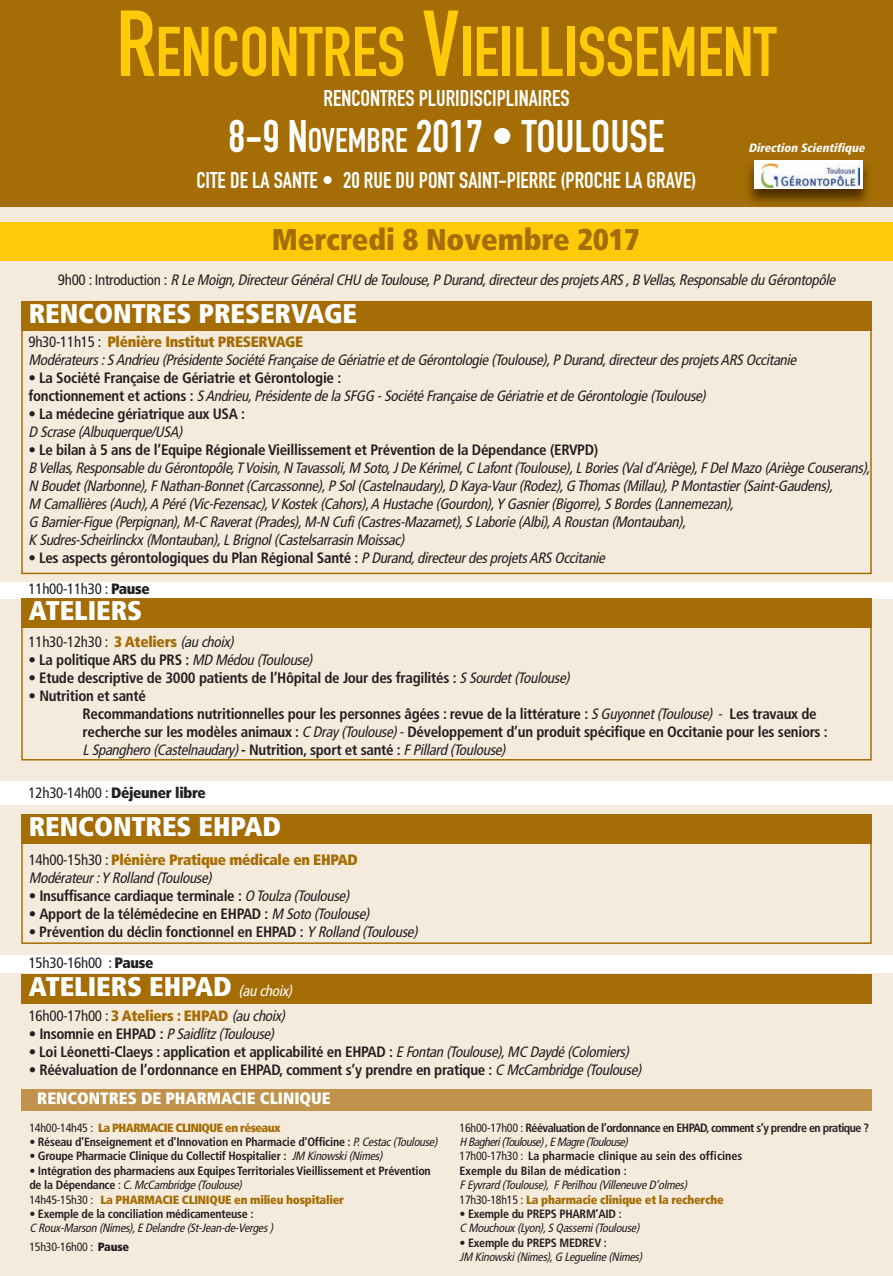
<style>
.page{position:relative;width:893px;height:1276px;background:#f5ebdd}
.page>*{position:absolute;margin:0;border:0;box-sizing:border-box;transform-origin:0 0}
.t1{font:69px "DIN Engschrift Alternate";color:#feca0a}
.t2{font:45px "DIN Engschrift Alternate";color:#fff}
.t3{font:900 condensed 30px "Frutiger";color:#a46d05}
.t4{font:900 condensed 27px "Frutiger";color:#fff}
.t5{font:22.5px "DIN Engschrift Alternate";color:#fff}
.t6{font:900 condensed 16.5px "Frutiger";color:#fff}
.t7{font:italic condensed 15px/18px "Frutiger";letter-spacing:-.02em;color:#231f20}
.t8{font:700 condensed 15px/18px "Frutiger";letter-spacing:-.02em;color:#231f20}
.t9{font:900 condensed 15px/18px "Frutiger";letter-spacing:-.02em;color:#a46d05}
.t10{font:condensed 15px "Frutiger";letter-spacing:-.02em;color:#231f20}
.t11{font:900 condensed 15px "Frutiger";letter-spacing:-.02em;color:#231f20}
.t12{font:700 condensed 12px/14.4px "Frutiger";letter-spacing:-.02em;color:#231f20}
.t13{font:italic condensed 12px/14.4px "Frutiger";color:#231f20}
.t14{font:700 condensed 12px/14.4px "Frutiger";color:#231f20}
.t15{font:900 condensed 12px "Frutiger";letter-spacing:-.045em;color:#a46d05}
.t16{font:italic 900 condensed 12px "Frutiger";color:#fff}
.s1{font-size:91.95px}
.s2{font-size:33.75px}
.s3{font-style:normal}
.s4{font-weight:900;font-style:normal;color:#a46d05}
.s5{font-weight:700;font-style:normal}
.s6{font-weight:400}
.s7{font-weight:400;font-style:italic}
.s8{font-weight:900}
.s9{font-weight:900;color:#a46d05}
.s10{font-style:italic}
.s11{font-weight:400;color:#231f20}
.s12{font-weight:400;font-style:italic;color:#231f20}
.s13{font-weight:400;font-style:italic;font-size:15px}
.s14{font-weight:900;font-style:normal}
</style>
<div class="page">
<div style="left:0;top:0;width:893px;height:207px;background:#a46d05"></div>
<div style="left:754px;top:160px;width:109px;height:29px;background:#fff"></div>
<img style="left:761px;top:164px;width:98px;height:23px">
<div style="left:0;top:222px;width:893px;height:39px;background:#feca0a"></div>
<div style="left:0;top:582px;width:893px;height:17px;background:#fff"></div>
<div style="left:0;top:781px;width:893px;height:24px;background:#fff"></div>
<div style="left:0;top:954px;width:893px;height:18px;background:#fff"></div>
<div style="left:21px;top:1089px;width:851px;height:21px;background:#c0924b"></div>
<div style="left:21px;top:601px;width:851px;height:159px;border:2px solid #a46d05"></div>
<div style="left:21px;top:820px;width:851px;height:124px;border:2px solid #a46d05"></div>
<div style="left:21px;top:301px;width:851px;height:30px;background:#a46d05"></div>
<div style="left:21px;top:598px;width:851px;height:30px;background:#a46d05"></div>
<div style="left:21px;top:814px;width:851px;height:30px;background:#a46d05"></div>
<div style="left:21px;top:974px;width:851px;height:30px;background:#a46d05"></div>
<h1 class="t1" style="left:116px;top:27px;width:661px"><span class="s1">R</span>ENCONTRES <span class="s1">V</span>IEILLISSEMENT</h1>
<h3 class="t5" style="left:323px;top:90px;width:247px">RENCONTRES PLURIDISCIPLINAIRES</h3>
<h2 class="t2" style="left:229px;top:120px;width:437px">8-9 N<span class="s2">OVEMBRE</span> 2017 • TOULOUSE</h2>
<h3 class="t5" style="left:196px;top:172px;width:501px">CITE DE LA SANTE • 20 RUE DU PONT SAINT-PIERRE (PROCHE LA GRAVE)</h3>
<p class="t16" style="left:748px;top:143px;width:120px">Direction Scientifique</p>
<h3 class="t3" style="left:272px;top:228px;width:370px">Mercredi 8 Novembre 2017</h3>
<p class="t7" style="left:58px;top:272px;width:782px"><span class="s3">9 h 0 0 : I n t r o d u c t i o n :</span> R Le Moign, Directeur Général CHU de Toulouse, P Durand, directeur des projets ARS , B Vellas, Responsable du Gérontopôle</p>
<h3 class="t4" style="left:29px;top:303px;width:330px">RENCONTRES PRESERVAGE</h3>
<p class="t7" style="left:29px;top:334px;width:772px"><span class="s3">9h30-11h15 :</span> <span class="s4">Plénière Institut PRESERVAGE<br></span>Modérateurs : S Andrieu (Présidente Société Française de Gériatrie et de Gérontologie (Toulouse), P Durand, directeur des projets ARS Occitanie</p>
<p class="t7" style="left:29px;top:370px;width:682px"><span class="s3">•</span> <span class="s5">La Société Française de Gériatrie et Gérontologie :<br>f o n c t i o n n e m e n t e t a c t i o n s :</span> S Andrieu, Présidente de la SFGG - Société Française de Gériatrie et de Gérontologie (Toulouse)</p>
<p class="t8" style="left:29px;top:406px;width:218px"><span class="s6">•</span> La médecine gériatrique aux USA :<br><span class="s7">D Scrase (Albuquerque/USA)</span></p>
<p class="t7" style="left:29px;top:442px;width:846px"><span class="s3">•</span> <span class="s5">Le bilan à 5 ans de l’Equipe Régionale Vieillissement et Prévention de la Dépendance (ERVPD)<br></span>B Vellas, Responsable du Gérontopôle,T Voisin, N Tavassoli, M Soto, J De Kérimel, C Lafont (Toulouse), L Bories (Val d’Ariège), F Del Mazo (Ariège Couserans), N Boudet (Narbonne), F Nathan-Bonnet (Carcassonne), P Sol (Castelnaudary), D Kaya-Vaur (Rodez), G Thomas (Millau), P Montastier (Saint-Gaudens),<br>M Camallières (Auch),A Péré (Vic-Fezensac),V Kostek (Cahors),A Hustache (Gourdon),Y Gasnier (Bigorre), S Bordes (Lannemezan),<br>G Barnier-Figue (Perpignan), M-C Raverat (Prades), M-N Cufi (Castres-Mazamet), S Laborie (Albi),A Roustan (Montauban),<br>K Sudres-Scheirlinckx (Montauban), L Brignol (Castelsarrasin Moissac)</p>
<p class="t8" style="left:29px;top:544px;width:581px;line-height:30.8px"><span class="s6">•</span> Les aspects gérontologiques du Plan Régional Santé : <span class="s7">PDurand,directeurdesprojetsARSOccitanie<br></span><span class="s6">11h00-11h30 :</span> <span class="s8">Pause</span></p>
<h3 class="t4" style="left:29px;top:600px;width:115px">ATELIERS</h3>
<p class="t10" style="left:29px;top:636px;width:210px">11h30-12h30 : <span class="s9">3 Ateliers</span> <span class="s10">(auchoix)</span></p>
<p class="t8" style="left:29px;top:652px;width:288px"><span class="s6">•</span> La politique ARS du PRS : <span class="s7">MDMédou(Toulouse)</span></p>
<p class="t8" style="left:29px;top:670px;width:546px"><span class="s6">•</span> Etude descriptive de 3000 patients de l’Hôpital de Jour des fragilités : <span class="s7">SSourdet(Toulouse)</span></p>
<p class="t8" style="left:83px;top:688px;width:747px;text-indent:-54px">• Nutrition et santé<br>Recommandations nutritionnelles pour les personnes âgées : revue de la littérature : <span class="s7">SGuyonnet(Toulouse)</span> <span class="s6">-</span> Les travaux de recherche sur les modèles animaux : <span class="s7">CDray (Toulouse)</span><span class="s6">-</span> Développement d’un produit spécifique en Occitanie pour les seniors :<br><span class="s7">L Spanghero (Castelnaudary)</span> - N u t r i t i o n , s p o r t e t s a n t é : <span class="s7">F Pillard (Toulouse)</span></p>
<p class="t11" style="left:29px;top:786px;width:179px"><span class="s6">12h30-14h00 :</span> Déjeuner libre</p>
<h3 class="t4" style="left:29px;top:816px;width:254px">RENCONTRES EHPAD</h3>
<p class="t9" style="left:29px;top:852px;width:331px"><span class="s11">14h00-15h30 :</span> Plénière Pratique médicale en EHPAD<br><span class="s12">Modérateur :Y Rolland (Toulouse)</span></p>
<p class="t8" style="left:29px;top:888px;width:325px"><span class="s6">•</span> Insuffisance cardiaque terminale : <span class="s7">OToulza(Toulouse)</span></p>
<p class="t8" style="left:29px;top:906px;width:345px"><span class="s6">•</span> Apport de la télémédecine en EHPAD : <span class="s7">MSoto(Toulouse)</span></p>
<p class="t8" style="left:29px;top:917px;width:393px;line-height:30.8px"><span class="s6">•</span> Prévention du déclin fonctionnel en EHPAD : <span class="s7">YRolland(Toulouse)<br></span><span class="s6">15h30-16h00 :</span> <span class="s8">Pause</span></p>
<h3 class="t4" style="left:29px;top:976px;width:268px">ATELIERS EHPAD <span class="s13">(auchoix)</span></h3>
<p class="t9" style="left:29px;top:1008px;width:261px"><span class="s11">16h00-17h00 :</span> 3 Ateliers : EHPAD <span class="s12">(auchoix)</span></p>
<p class="t7" style="left:29px;top:1026px;width:250px"><span class="s3">•</span> <span class="s5">Insomnie en EHPAD :</span> PSaidlitz(Toulouse)</p>
<p class="t8" style="left:29px;top:1044px;width:605px"><span class="s6">•</span> Loi Léonetti-Claeys : application et applicabilité en EHPAD : <span class="s7">EFontan(Toulouse),MCDaydé(Colomiers)</span></p>
<p class="t8" style="left:29px;top:1062px;width:617px"><span class="s6">•</span> Réévaluation de l’ordonnance en EHPAD, comment s’y prendre en pratique : <span class="s7">CMcCambridge(Toulouse)</span></p>
<p class="t6" style="left:37px;top:1091px;width:295px">RENCONTRES DE PHARMACIE CLINIQUE</p>
<p class="t15" style="left:29px;top:1122px;width:253px"><span class="s11">14h00-14h45 :</span> La PHARMACIE CLINIQUE en réseaux</p>
<p class="t12" style="left:29px;top:1135px;width:412px"><span class="s6">•</span> Réseau d'Enseignement et d'Innovation en Pharmacie d'Officine : <span class="s7">P.Cestac(Toulouse)</span></p>
<p class="t12" style="left:29px;top:1150px;width:357px">• Groupe Pharmacie Clinique du Collectif Hospitalier : <span class="s7">JMKinowski(Nimes)</span></p>
<p class="t12" style="left:29px;top:1164px;width:403px">• Intégration des pharmaciens aux Equipes Territoriales Vieillissement et Prévention d e l a D é p e n d a n c e <span class="s6">:</span> <span class="s7">C. McCambridge (Toulouse)<br></span><span class="s6">14h45-15h30 :</span> <span class="s9">La PHARMACIE CLINIQUE en milieu hospitalier</span></p>
<p class="t12" style="left:29px;top:1207px;width:226px">• Exemple de la conciliation médicamenteuse :</p>
<p class="t13" style="left:29px;top:1219px;width:248px;line-height:18.6px">C Roux-Marson (Nimes), E Delandre (St-Jean-de-Verges )<br><span class="s3">15h30-16h00 :</span> <span class="s14">Pause</span></p>
<p class="t14" style="left:460px;top:1121px;width:411px"><span class="s6">16h00-17h00 :</span> Réévaluation de l’ordonnance en EHPAD, comment s’y prendre en pratique ?<br><span class="s7">H Bagheri (Toulouse) , E Magre (Toulouse)<br></span><span class="s6">17h00-17h30 :</span> La pharmacie clinique au sein des officines<br>Exemple du Bilan de médication :</p>
<p class="t13" style="left:460px;top:1178px;width:266px">F Eyvrard (Toulouse), F Perilhou (Villeneuve D’olmes)<br><span class="s3">17h30-18h15 :</span> <span class="s4">La pharmacie clinique et la recherche</span></p>
<p class="t13" style="left:460px;top:1207px;width:184px"><span class="s14">•</span> <span class="s5">Exemple du PREPS PHARM’AID :<br></span>C Mouchoux (Lyon), S Qassemi (Toulouse)</p>
<p class="t12" style="left:460px;top:1236px;width:149px">• Exemple du PREPS MEDREV :</p>
<p class="t13" style="left:460px;top:1250px;width:187px">JM Kinowski (Nimes), G Legueline (Nimes)</p>
</div>
